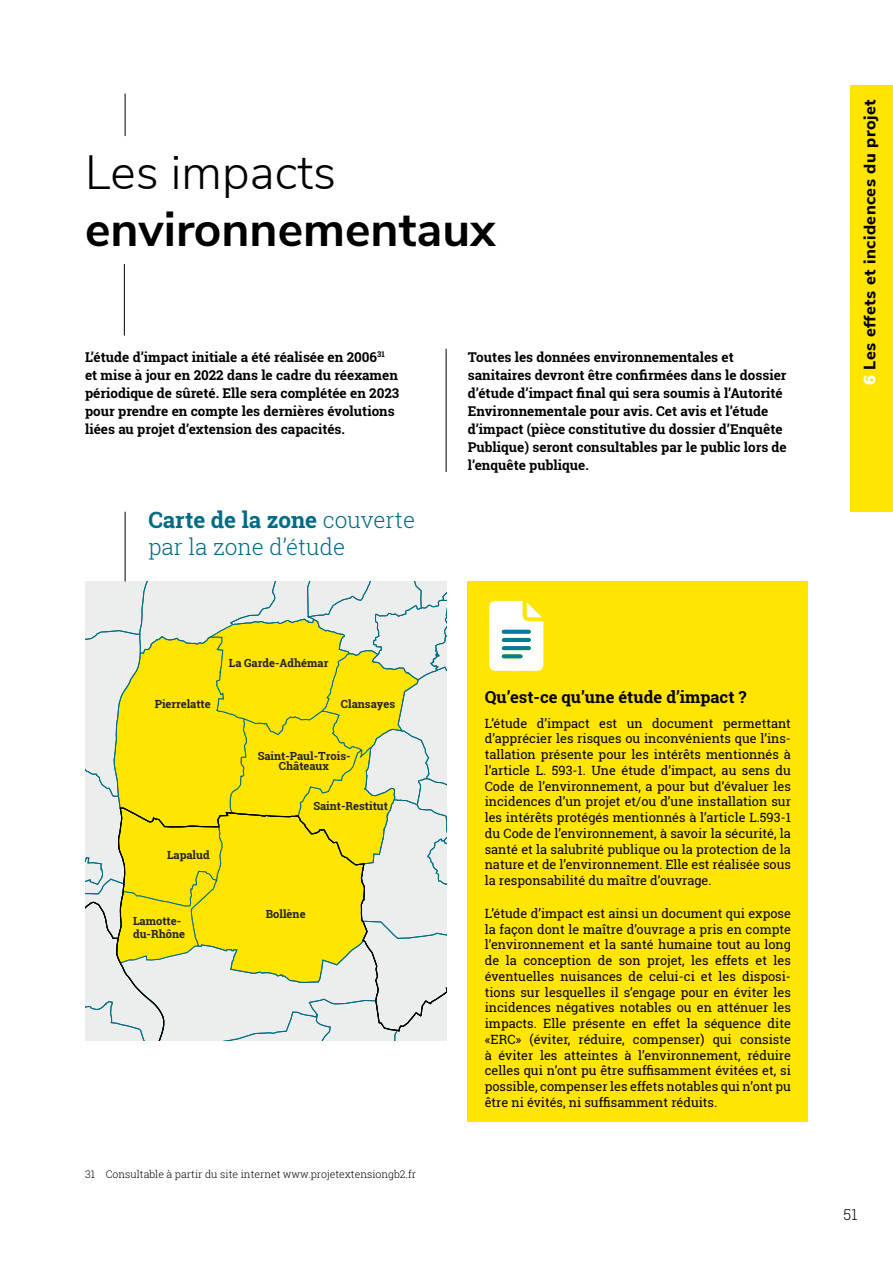
<style>
.page{position:relative;width:893px;height:1263px;background:#fff}
.page>*{position:absolute;margin:0;border:0;box-sizing:border-box;transform-origin:0 0}
.t1{font:700 48px "Nunito Sans";color:#000}
.t2{font:300 48px "Nunito Sans";color:#000}
.t3{font:300 22.5px/27px "Roboto Slab";color:#006c84}
.t4{font:800 16.5px "Nunito Sans";letter-spacing:.03em;color:#000}
.t5{font:700 16.5px "Roboto Slab";color:#000}
.t6{font:300 15px "Roboto Slab";color:#000}
.t7{font:700 13.5px/18px "Roboto Slab";color:#000}
.t8{font:12.75px/15.8px "Roboto Slab";color:#000;text-align:justify}
.t9{font:700 11.1px/10.5px "Roboto Slab";color:#222;text-align:center}
.t10{font:300 10.5px "Roboto Slab";color:#000}
.s1{font-weight:700}
.s2{font-weight:900;color:#fff}
</style>
<div class="page">
<hr style="left:446px;top:349px;width:1px;height:123px;background:#000">
<div style="left:850px;top:85px;width:43px;height:427px;background:#ffe500"></div>
<hr style="left:124px;top:264px;width:1px;height:72px;background:#000">
<hr style="left:125px;top:94px;width:1px;height:42px;background:#000">
<svg style="left:85px;top:581px;width:362px;height:460px;background:#ede477"></svg>
<svg style="left:85px;top:773px;width:345px;height:268px;background:#ede36e"></svg>
<hr style="left:125px;top:512px;width:1px;height:69px;background:#000">
<div style="left:468px;top:581px;width:340px;height:540px;background:#ffe500"></div>
<svg style="left:489px;top:601px;width:54px;height:70px;background:#e2edda"></svg>
<h1 class="t2" style="left:85px;top:137px;width:253px">Les impacts</h1>
<h1 class="t1" style="left:85px;top:194px;width:412px">environnementaux</h1>
<p class="t7" style="left:85px;top:348px;width:316px">L’étude d’impact initiale a été réalisée en 2006<sup>31 </sup>et mise à jour en 2022 dans le cadre du réexamen périodique de sûreté. Elle sera complétée en 2023 pour prendre en compte les dernières évolutions liées au projet d’extension des capacités.</p>
<p class="t7" style="left:468px;top:348px;width:321px">Toutes les données environnementales et sanitaires devront être confirmées dans le dossier d’étude d’impact final qui sera soumis à l’Autorité Environnementale pour avis. Cet avis et l’étude d’impact (pièce constitutive du dossier d’Enquête Publique) seront consultables par le public lors de l’enquête publique.</p>
<h2 class="t3" style="left:148px;top:506px;width:268px"><span class="s1">Carte de la zone</span> couverte par la zone d’étude</h2>
<p class="t9" style="left:155px;top:699px;width:57px">Pierrelatte</p>
<p class="t9" style="left:167px;top:850px;width:44px">Lapalud</p>
<p class="t9" style="left:229px;top:657px;width:101px">La Garde-Adhémar</p>
<p class="t9" style="left:341px;top:699px;width:56px">Clansayes</p>
<p class="t9" style="left:258px;top:750px;width:94px">Saint-Paul-Trois-<br>Châteaux</p>
<p class="t9" style="left:313px;top:800px;width:76px">Saint-Restitut</p>
<p class="t9" style="left:133px;top:914px;width:54px;line-height:13.4px;text-align:left">Lamotte&shy;du-Rhône</p>
<p class="t9" style="left:266px;top:908px;width:41px">Bollène</p>
<p class="t10" style="left:85px;top:1167px;width:332px">31 Consultable à partir du site internet www.projetextensiongb2.fr</p>
<p class="t5" style="left:485px;top:686px;width:263px">Qu’est-ce qu’une étude d’impact ?</p>
<p class="t8" style="left:485px;top:715px;width:308px">L’étude d’impact est un document permettant d’apprécier les risques ou inconvénients que l’ins&shy;tallation présente pour les intérêts mentionnés à l’article L. 593-1. Une étude d’impact, au sens du Code de l’environnement, a pour but d’évaluer les incidences d’un projet et/ou d’une installation sur les intérêts protégés mentionnés à l’article L.593-1 du Code de l’environnement, à savoir la sécurité, la santé et la salubrité publique ou la protection de la nature et de l’environnement. Elle est réalisée sous la responsabilité du maître d’ouvrage.</p>
<p class="t8" style="left:485px;top:905px;width:308px">L’étude d’impact est ainsi un document qui expose la façon dont le maître d’ouvrage a pris en compte l’environnement et la santé humaine tout au long de la conception de son projet, les effets et les éventuelles nuisances de celui-ci et les disposi&shy;tions sur lesquelles il s’engage pour en éviter les incidences négatives notables ou en atténuer les impacts. Elle présente en effet la séquence dite «ERC» (éviter, réduire, compenser) qui consiste à éviter les atteintes à l’environnement, réduire celles qui n’ont pu être suffisamment évitées et, si possible, compenser les effets notables qui n’ont pu être ni évités, ni suffisamment réduits.</p>
<p class="t4" style="left:858px;top:385px;width:287px;rotate:-90deg"><span class="s2">6</span> Les effets et incidences du projet</p>
<p class="t6" style="left:843px;top:1204px;width:15px">51</p>
</div>
